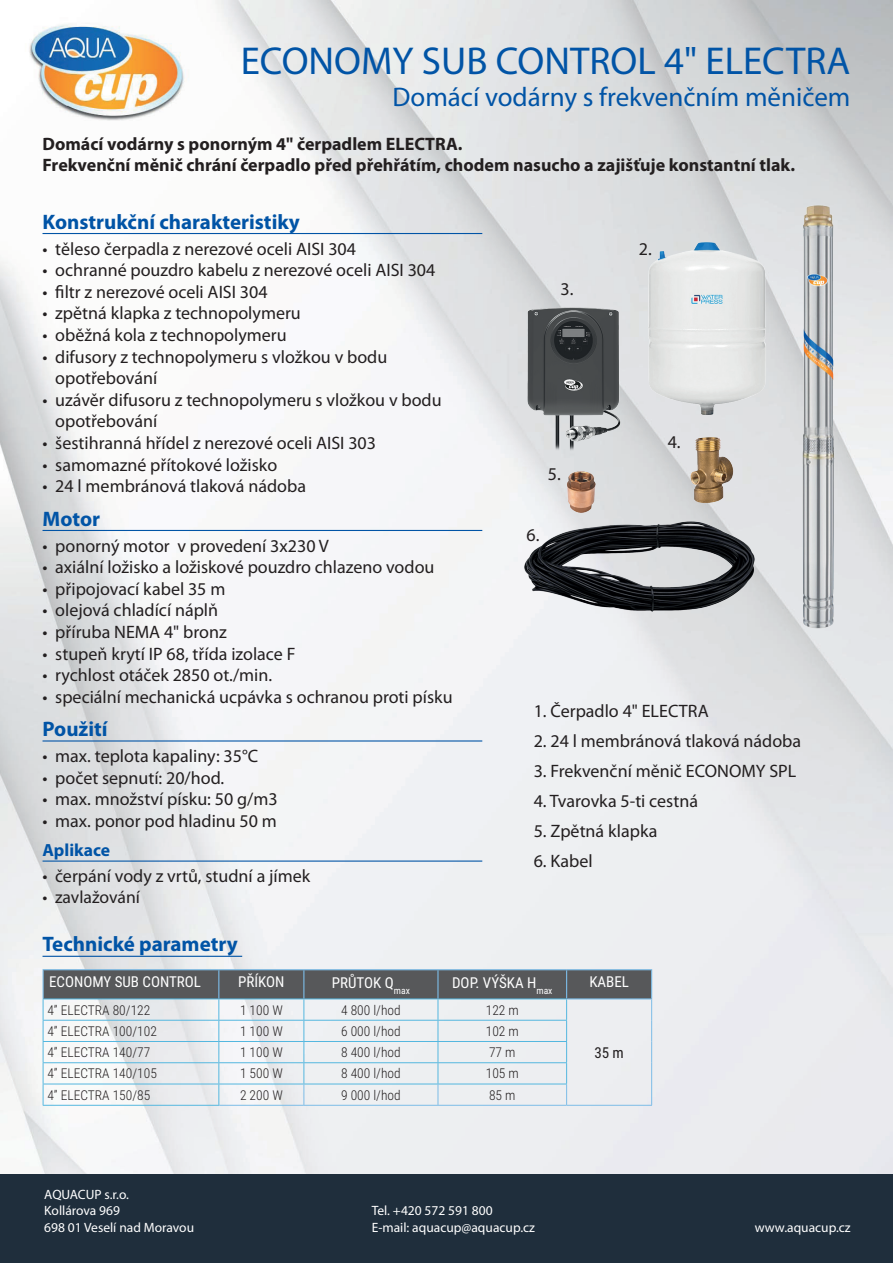
<style>
.page{position:relative;width:893px;height:1263px;background:#fff}
.page>*{position:absolute;margin:0;border:0;box-sizing:border-box;transform-origin:0 0}
.t1{font:39px "Myriad Pro";color:#0154a6}
.t2{font:27px "Myriad Pro";color:#0154a6}
.t3{font:700 21px "Myriad Pro";color:#0154a6}
.t4{font:18px/21.6px "Myriad Pro";color:#231f20}
.t5{font:700 18px/21.6px "Myriad Pro";color:#231f20}
.t6{font:17.7px "Myriad Pro";color:#231f20}
.t7{font:700 17.7px "Myriad Pro";color:#0154a6}
.t8{font:15px "Roboto Condensed";color:#fff}
.t9{font:15px "Roboto Condensed";color:#231f20}
.t10{font:300 13.5px "Roboto Condensed";color:#231f20}
.t11{font:13.5px/16.5px "Myriad Pro";color:#fff}
</style>
<div class="page">
<img style="left:0;top:0;width:893px;height:1175px">
<hr style="left:43px;top:233px;width:439px;height:1px;background:#0154a6">
<hr style="left:43px;top:530px;width:439px;height:1px;background:#0154a6">
<hr style="left:43px;top:740px;width:439px;height:1px;background:#0154a6">
<hr style="left:43px;top:860px;width:439px;height:2px;background:#0154a6">
<div style="left:0;top:1175px;width:893px;height:88px;background:#1f2e3c"></div>
<hr style="left:43px;top:956px;width:199px;height:1px;background:#0154a6">
<hr style="left:219px;top:969px;width:85px;height:1px;background:#7cbce7">
<hr style="left:304px;top:969px;width:134px;height:1px;background:#7cbce7">
<hr style="left:438px;top:969px;width:129px;height:1px;background:#7cbce7">
<hr style="left:567px;top:969px;width:85px;height:1px;background:#7cbce7">
<hr style="left:438px;top:1105px;width:129px;height:1px;background:#7cbce7">
<hr style="left:304px;top:1105px;width:134px;height:1px;background:#7cbce7">
<hr style="left:219px;top:1105px;width:85px;height:1px;background:#7cbce7">
<hr style="left:43px;top:969px;width:176px;height:1px;background:#7cbce7">
<hr style="left:567px;top:1105px;width:85px;height:1px;background:#7cbce7">
<svg style="left:43px;top:970px;width:609px;height:135px"></svg>
<hr style="left:43px;top:1105px;width:176px;height:1px;background:#54b7df">
<img style="left:799px;top:202px;width:39px;height:429px">
<img style="left:524px;top:521px;width:231px;height:90px">
<img style="left:564px;top:466px;width:36px;height:51px">
<img style="left:521px;top:303px;width:102px;height:154px">
<img style="left:687px;top:434px;width:51px;height:69px">
<img style="left:637px;top:230px;width:139px;height:197px">
<h1 class="t1" style="left:241px;top:37px;width:611px">ECONOMY SUB CONTROL 4" ELECTRA</h1>
<h2 class="t2" style="left:392px;top:81px;width:459px">Domácí vodárny s frekvenčním měničem</h2>
<p class="t5" style="left:43px;top:132px;width:754px">Domácí vodárny s ponorným 4" čerpadlem ELECTRA.<br>Frekvenční měnič chrání čerpadlo před přehřátím, chodem nasucho a zajišťuje konstantní tlak.</p>
<p class="t3" style="left:43px;top:208px;width:259px">Konstrukční charakteristiky</p>
<p class="t4" style="left:43px;top:237px;width:315px">• těleso čerpadla z nerezové oceli AISI 304</p>
<p class="t4" style="left:43px;top:259px;width:394px">• ochranné pouzdro kabelu z nerezové oceli AISI 304</p>
<p class="t4" style="left:43px;top:281px;width:227px">• filtr z nerezové oceli AISI 304</p>
<p class="t4" style="left:43px;top:302px;width:260px">• zpětná klapka z technopolymeru</p>
<p class="t4" style="left:43px;top:324px;width:246px">• oběžná kola z technopolymeru</p>
<p class="t4" style="left:55px;top:345px;width:334px;text-indent:-13px">• difusory z technopolymeru s vložkou v bodu opotřebování</p>
<p class="t4" style="left:55px;top:389px;width:388px;text-indent:-13px">• uzávěr difusoru z technopolymeru s vložkou v bodu opotřebování</p>
<p class="t4" style="left:43px;top:432px;width:335px">• šestihranná hřídel z nerezové oceli AISI 303</p>
<p class="t4" style="left:43px;top:453px;width:236px">• samomazné přítokové ložisko</p>
<p class="t4" style="left:43px;top:475px;width:265px">• 24 l membránová tlaková nádoba</p>
<p class="t3" style="left:43px;top:505px;width:59px">Motor</p>
<p class="t4" style="left:43px;top:534px;width:288px">• ponorný motor v provedení 3x230 V</p>
<p class="t4" style="left:43px;top:556px;width:393px">• axiální ložisko a ložiskové pouzdro chlazeno vodou</p>
<p class="t4" style="left:43px;top:578px;width:184px">• připojovací kabel 35 m</p>
<p class="t4" style="left:43px;top:599px;width:177px">• olejová chladící náplň</p>
<p class="t4" style="left:43px;top:621px;width:186px">• příruba NEMA 4" bronz</p>
<p class="t4" style="left:43px;top:642px;width:255px">• stupeň krytí IP 68, třída izolace F</p>
<p class="t4" style="left:43px;top:664px;width:231px">• rychlost otáček 2850 ot./min.</p>
<p class="t4" style="left:43px;top:686px;width:412px">• speciální mechanická ucpávka s ochranou proti písku</p>
<p class="t3" style="left:43px;top:715px;width:67px">Použití</p>
<p class="t4" style="left:43px;top:745px;width:217px">• max. teplota kapaliny: 35°C</p>
<p class="t4" style="left:43px;top:766px;width:183px">• počet sepnutí: 20/hod.</p>
<p class="t4" style="left:43px;top:788px;width:237px">• max. množství písku: 50 g/m3</p>
<p class="t4" style="left:43px;top:810px;width:236px">• max. ponor pod hladinu 50 m</p>
<p class="t7" style="left:43px;top:839px;width:69px">Aplikace</p>
<p class="t4" style="left:43px;top:865px;width:269px">• čerpání vody z vrtů, studní a jímek</p>
<p class="t6" style="left:43px;top:886px;width:99px">• zavlažování</p>
<p class="t4" style="left:639px;top:238px;width:14px">2.</p>
<p class="t4" style="left:561px;top:278px;width:14px">3.</p>
<p class="t4" style="left:668px;top:431px;width:14px">4.</p>
<p class="t4" style="left:548px;top:463px;width:14px">5.</p>
<p class="t4" style="left:526px;top:524px;width:14px">6.</p>
<p class="t4" style="left:534px;top:700px;width:177px">1. Čerpadlo 4" ELECTRA</p>
<p class="t4" style="left:534px;top:730px;width:269px">2. 24 l membránová tlaková nádoba</p>
<p class="t4" style="left:534px;top:760px;width:264px">3. Frekvenční měnič ECONOMY SPL</p>
<p class="t4" style="left:534px;top:790px;width:166px">4. Tvarovka 5-ti cestná</p>
<p class="t4" style="left:534px;top:820px;width:125px">5. Zpětná klapka</p>
<p class="t4" style="left:534px;top:850px;width:61px">6. Kabel</p>
<p class="t3" style="left:43px;top:931px;width:197px">Technické parametry</p>
<p class="t8" style="left:49px;top:971px;width:154px">ECONOMY SUB CONTROL</p>
<p class="t8" style="left:238px;top:971px;width:48px">PŘÍKON</p>
<p class="t8" style="left:332px;top:972px;width:79px">PRŮTOK Q<sub>max</sub></p>
<p class="t8" style="left:452px;top:972px;width:102px">DOP. VÝŠKA H<sub>max</sub></p>
<p class="t8" style="left:589px;top:971px;width:41px">KABEL</p>
<p class="t10" style="left:47px;top:1000px;width:105px">4” ELECTRA 80/122</p>
<p class="t10" style="left:240px;top:1000px;width:44px">1 100 W</p>
<p class="t10" style="left:341px;top:1000px;width:61px">4 800 l/hod</p>
<p class="t10" style="left:486px;top:1000px;width:35px">122 m</p>
<p class="t9" style="left:594px;top:1042px;width:31px">35 m</p>
<p class="t10" style="left:47px;top:1022px;width:111px">4” ELECTRA 100/102</p>
<p class="t10" style="left:240px;top:1022px;width:44px">1 100 W</p>
<p class="t10" style="left:341px;top:1022px;width:61px">6 000 l/hod</p>
<p class="t10" style="left:486px;top:1022px;width:35px">102 m</p>
<p class="t10" style="left:47px;top:1043px;width:105px">4” ELECTRA 140/77</p>
<p class="t10" style="left:240px;top:1043px;width:44px">1 100 W</p>
<p class="t10" style="left:341px;top:1043px;width:61px">8 400 l/hod</p>
<p class="t10" style="left:489px;top:1043px;width:28px">77 m</p>
<p class="t10" style="left:47px;top:1064px;width:111px">4” ELECTRA 140/105</p>
<p class="t10" style="left:240px;top:1064px;width:44px">1 500 W</p>
<p class="t10" style="left:341px;top:1064px;width:61px">8 400 l/hod</p>
<p class="t10" style="left:486px;top:1064px;width:35px">105 m</p>
<p class="t10" style="left:47px;top:1085px;width:105px">4” ELECTRA 150/85</p>
<p class="t10" style="left:240px;top:1085px;width:44px">2 200 W</p>
<p class="t10" style="left:341px;top:1085px;width:61px">9 000 l/hod</p>
<p class="t10" style="left:489px;top:1085px;width:28px">85 m</p>
<p class="t11" style="left:44px;top:1186px;width:151px">AQUACUP s.r.o.<br>Kollárova 969<br>698 01 Veselí nad Moravou</p>
<p class="t11" style="left:372px;top:1202px;width:165px">Tel. +420 572 591 800<br>E-mail: aquacup@aquacup.cz</p>
<p class="t11" style="left:755px;top:1219px;width:97px">www.aquacup.cz</p>
</div>
